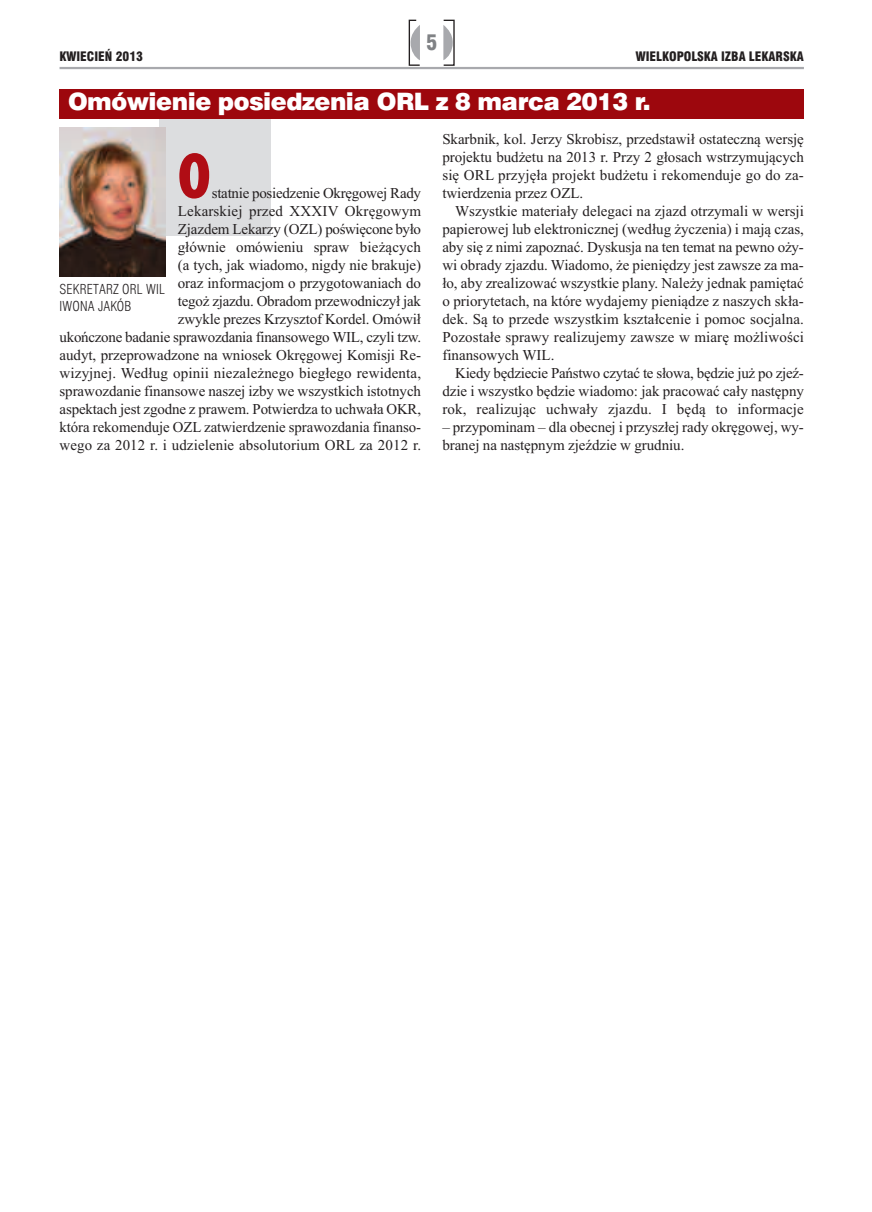
<style>
.page{position:relative;width:872px;height:1212px;background:#fff}
.page>*{position:absolute;margin:0;border:0;box-sizing:border-box;transform-origin:0 0}
.t1{font:900 condensed 66px "Myriad Pro";color:#b00d15}
.t2{font:24px "Swis 721 Blk EU";letter-spacing:-.02em;color:#fff}
.t3{font:21px "Swis 721 Blk Cn EU";color:#808285}
.t4{font:15px/18px "Times New Roman";letter-spacing:-.005em;color:#231f20;text-align:justify}
.t5{font:13.5px/17.1px "Swis 721 Lt Cn EU";letter-spacing:.015em;color:#231f20}
.t6{font:12.75px "Swis 721 Blk Cn EU";color:#231f20}
</style>
<div class="page">
<div style="left:160px;top:114px;width:111px;height:122px;background:#dcdddf"></div>
<svg style="left:443px;top:25px;width:10px;height:35px"></svg>
<svg style="left:408px;top:19px;width:12px;height:47px"></svg>
<hr style="left:60px;top:67px;width:744px;height:2px;background:#a8a9ad">
<div style="left:60px;top:89px;width:744px;height:30px;background:#9d070d"></div>
<img style="left:60px;top:128px;width:106px;height:148px">
<h3 class="t3" style="left:426px;top:30px;width:13px">5</h3>
<p class="t6" style="left:60px;top:48px;width:85px">KWIECIEŃ 2013</p>
<p class="t6" style="left:635px;top:48px;width:170px">WIELKOPOLSKA IZBA LEKARSKA</p>
<h2 class="t2" style="left:68px;top:86px;width:584px">Omówienie posiedzenia ORL z 8 marca 2013 r.</h2>
<h1 class="t1" style="left:178px;top:153px;width:34px">O</h1>
<p class="t4" style="left:60px;top:184px;width:363px;text-align:right">statnie posiedzenie Okręgowej Rady<br>Lekarskiej przed XXXIV Okręgowym<br>Zjazdem Lekarzy (OZL) poświęcone było<br>głównie omówieniu spraw bieżących<br>(a tych, jak wiadomo, nigdy nie brakuje)<br>oraz informacjom o przygotowaniach do<br>tegoż zjazdu. Obradom przewodniczył jak<br>zwykle prezes Krzysztof Kordel. Omówił<br>ukończone badanie sprawozdania finansowego WIL, czyli tzw. audyt, przeprowadzone na wniosek Okręgowej Komisji Re&shy;wizyjnej. Według opinii niezależnego biegłego rewidenta, sprawozdanie finansowe naszej izby we wszystkich istotnych aspektach jest zgodne z prawem. Potwierdza to uchwała OKR, która rekomenduje OZL zatwierdzenie sprawozdania finanso&shy;wego za 2012 r. i udzielenie absolutorium ORL za 2012 r.</p>
<p class="t5" style="left:60px;top:281px;width:107px">SEKRETARZ ORL WIL<br>IWONA JAKÓB</p>
<p class="t4" style="left:442px;top:130px;width:363px">Skarbnik, kol. Jerzy Skrobisz, przedstawił ostateczną wersję projektu budżetu na 2013 r. Przy 2 głosach wstrzymujących się ORL przyjęła projekt budżetu i rekomenduje go do za&shy;twierdzenia przez OZL.</p>
<p class="t4" style="left:442px;top:202px;width:363px;text-indent:13px">Wszystkie materiały delegaci na zjazd otrzymali w wersji papierowej lub elektronicznej (według życzenia) i mają czas, aby się z nimi zapoznać. Dyskusja na ten temat na pewno oży&shy;wi obrady zjazdu. Wiadomo, że pieniędzy jest zawsze za ma&shy;ło, aby zrealizować wszystkie plany. Należy jednak pamiętać o priorytetach, na które wydajemy pieniądze z naszych skła&shy;dek. Są to przede wszystkim kształcenie i pomoc socjalna.<br>Pozostałe sprawy realizujemy zawsze w miarę możliwości finansowych WIL.</p>
<p class="t4" style="left:442px;top:364px;width:363px;text-indent:13px">Kiedy będziecie Państwo czytać te słowa, będzie już po zjeź&shy;dzie i wszystko będzie wiadomo: jak pracować cały następny rok, realizując uchwały zjazdu. I będą to informacje</p>
<p class="t4" style="left:442px;top:418px;width:363px">– przypominam – dla obecnej i przyszłej rady okręgowej, wy&shy;branej na następnym zjeździe w grudniu.</p>
</div>
